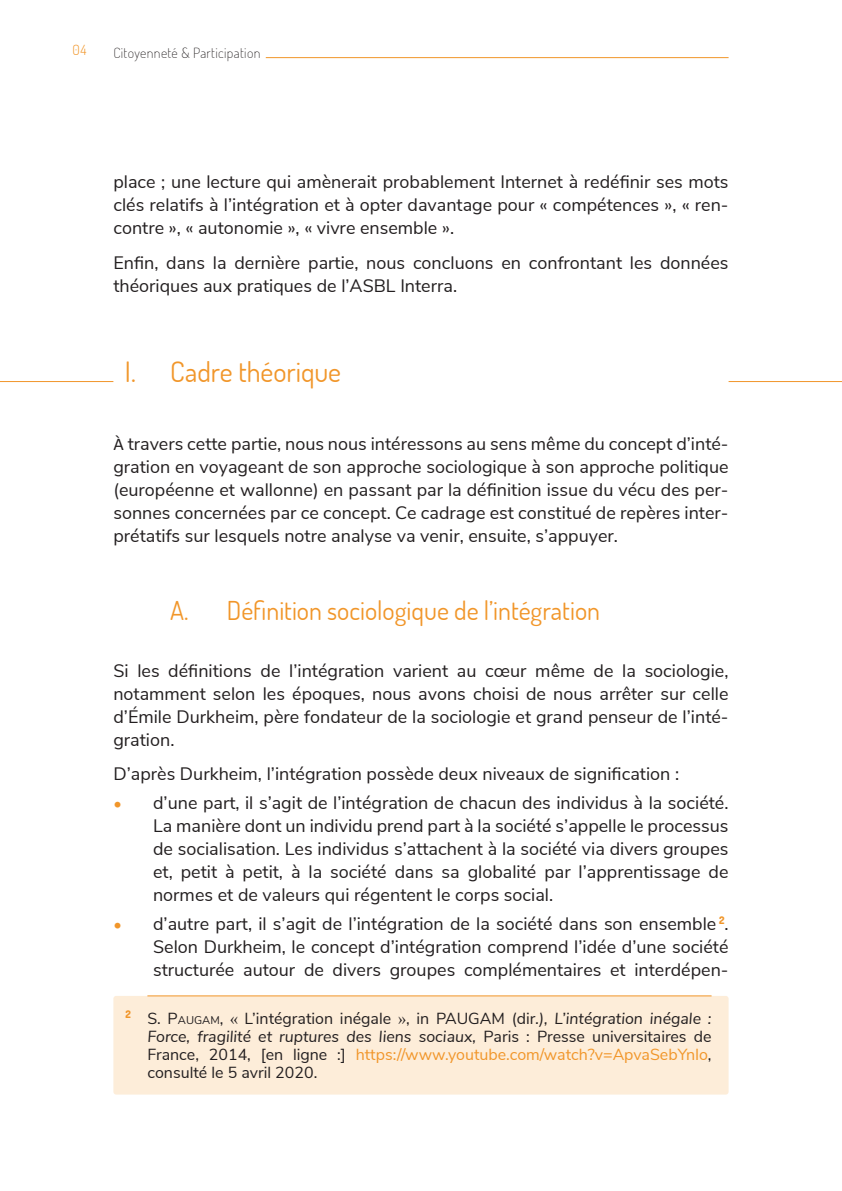
<style>
.page{position:relative;width:842px;height:1191px;background:#fff}
.page>*{position:absolute;margin:0;border:0;box-sizing:border-box;transform-origin:0 0}
.t1{font:28px "Dosis";letter-spacing:-.005em;color:#f1962a}
.t2{font:26px "Dosis";color:#f1962a}
.t3{font:18px/23px "Nunito Sans";color:#231f20;text-align:justify}
.t4{font:16px/18px "Nunito Sans";color:#231f20;text-align:justify}
.t5{font:200 14px "Dosis";letter-spacing:.025em;color:#231f20}
.t6{font:300 14px "Dosis";color:#f1962a}
.s1{font-family:"Calibri"}
.s2{font-size:16px;color:#f1962a}
.s3{font-style:inherit}
.s4{font-size:11.2px}
.s5{font-family:"Times New Roman"}
.s6{font-style:italic}
.s7{color:#f1962a}
</style>
<div class="page">
<hr style="left:113px;top:57px;width:616px;height:1px;background:#f1962a">
<div style="left:108px;top:52px;width:158px;height:10px;background:#fff"></div>
<div style="left:113px;top:996px;width:616px;height:98px;background:#fdedd9;border-radius:3px"></div>
<hr style="left:0;top:381px;width:842px;height:1px;background:#f1962a">
<div style="left:113px;top:376px;width:616px;height:8px;background:#fff"></div>
<hr style="left:147px;top:995px;width:564px;height:1px;background:#f1962a">
<p class="t6" style="left:73px;top:41px;width:16px">04</p>
<p class="t5" style="left:113px;top:44px;width:149px">Citoyenneté &amp; Participation</p>
<p class="t3" style="left:113px;top:169px;width:617px">place ; une lecture qui amènerait probablement Internet à redéfinir ses mots clés relatifs à l’intégration et à opter davantage pour « compétences », « ren&shy;contre », « autonomie », « vivre ensemble ».</p>
<p class="t3" style="left:113px;top:250px;width:617px">Enfin, dans la dernière partie, nous concluons en confrontant les données théoriques aux pratiques de l’ASBL Interra.</p>
<h1 class="t1" style="left:125px;top:353px;width:218px">I. Cadre théorique</h1>
<p class="t3" style="left:113px;top:431px;width:617px"><span class="s1">À</span> travers cette partie, nous nous intéressons au sens même du concept d’inté&shy;gration en voyageant de son approche sociologique à son approche politique (européenne et wallonne) en passant par la définition issue du vécu des per&shy;sonnes concernées par ce concept. Ce cadrage est constitué de repères inter&shy;prétatifs sur lesquels notre analyse va venir, ensuite, s’appuyer.</p>
<h2 class="t2" style="left:170px;top:593px;width:431px">A. Définition sociologique de l’intégration</h2>
<p class="t3" style="left:113px;top:658px;width:617px">Si les définitions de l’intégration varient au cœur même de la sociologie, notamment selon les époques, nous avons choisi de nous arrêter sur celle d’Émile Durkheim, père fondateur de la sociologie et grand penseur de l’inté&shy;gration.</p>
<p class="t3" style="left:113px;top:761px;width:567px">D’après Durkheim, l’intégration possède deux niveaux de signification :</p>
<p class="t3" style="left:153px;top:790px;width:577px;text-indent:-40px"><span class="s2">•</span> d’une part, il s’agit de l’intégration de chacun des individus à la société.<br>La manière dont un individu prend part à la société s’appelle le processus de socialisation. Les individus s’attachent à la société via divers groupes et, petit à petit, à la société dans sa globalité par l’apprentissage de normes et de valeurs qui régentent le corps social.</p>
<p class="t3" style="left:153px;top:910px;width:577px;text-indent:-40px"><span class="s2">•</span> d’autre part, il s’agit de l’intégration de la société dans son ensemble <sup>2</sup>.<br>Selon Durkheim, le concept d’intégration comprend l’idée d’une société structurée autour de divers groupes complémentaires et interdépen-</p>
<p class="t4" style="left:147px;top:1008px;width:566px;text-indent:-22px"><sup>2</sup> <span class="s3">S. P</span><span class="s4">AUGAM</span>, <span class="s5">«</span> L’intégration inégale <span class="s5">»</span>, in PAUGAM (dir<span class="s6">.), L’intégration inégale :<br>Force, fragilité et ruptures des liens sociaux,</span> Paris : Presse universitaires de France, 2014, [en ligne :] <span class="s7">https://www.youtube.com/watch?v=ApvaSebYnIo</span>, consulté le 5 avril 2020.</p>
</div>
